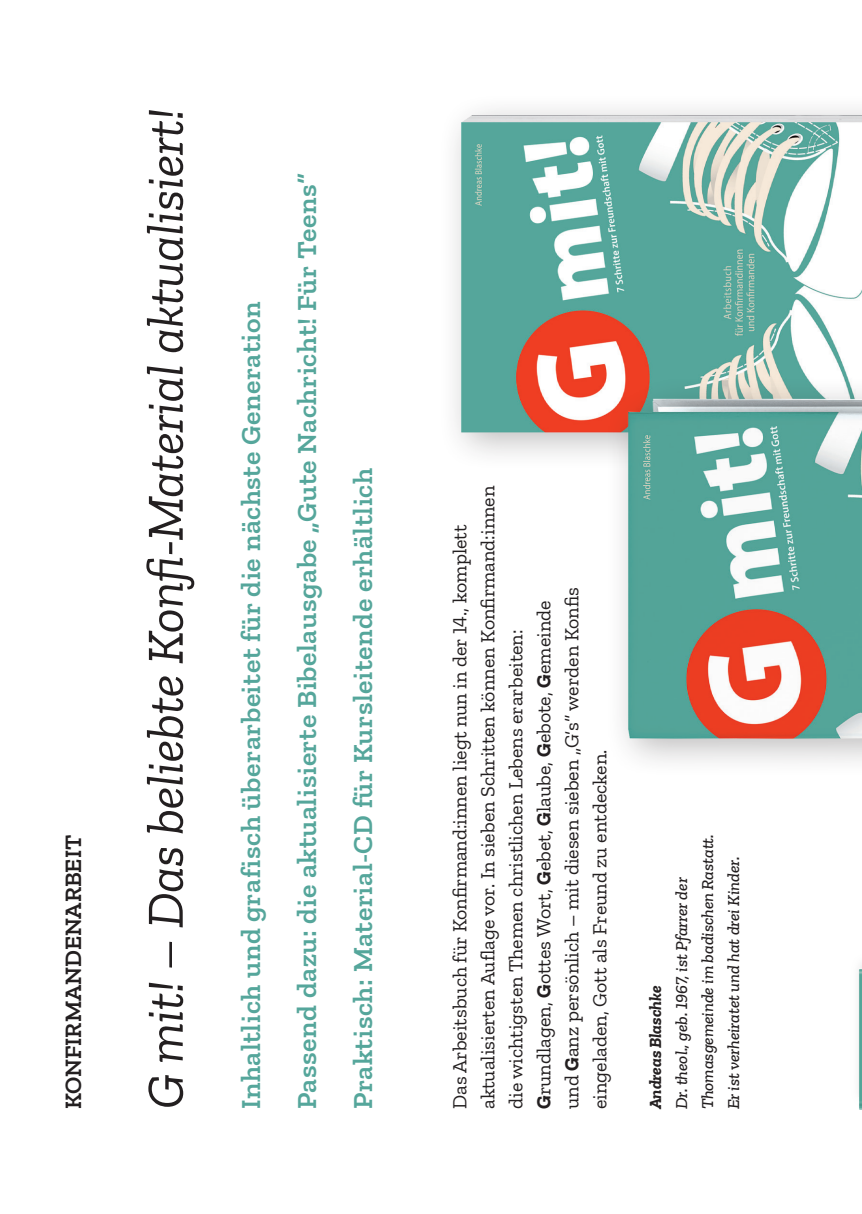
<style>
.page{position:relative;width:862px;height:1214px;background:#fff}
.page>*{position:absolute;margin:0;border:0;box-sizing:border-box;transform-origin:0 0}
.t1{font:italic 52px "Zilla Slab";letter-spacing:-.01em;color:#231f20}
.t2{font:600 28px/56px "Zilla Slab";letter-spacing:.02em;color:#55a69b}
.t3{font:600 24px "Zilla Slab";color:#231f20}
.t4{font:20px/28px "Zilla Slab";color:#231f20}
.t5{font:italic 500 17px/26px "Zilla Slab";letter-spacing:-.005em;color:#231f20}
.t6{font:italic 700 17px "Zilla Slab";letter-spacing:-.005em;color:#231f20}
.s1{font-weight:700}
</style>
<div class="page">
<img style="left:858px;top:965px;width:4px;height:145px">
<img style="left:454px;top:109px;width:408px;height:346px">
<img style="left:599px;top:375px;width:263px;height:385px">
<p class="t3" style="left:60px;top:1109px;width:276px;rotate:-90deg">KONFIRMANDENARBEIT</p>
<h1 class="t1" style="left:137px;top:1108px;width:1002px;rotate:-90deg">G mit! – Das beliebte Konfi-Material aktualisiert!</h1>
<h2 class="t2" style="left:223px;top:1109px;width:937px;rotate:-90deg">Inhaltlich und grafisch überarbeitet für die nächste Generation<br>Passend dazu: die aktualisierte Bibelausgabe „Gute Nachricht! Für Teens“<br>Praktisch: Material-CD für Kursleitende erhältlich</h2>
<p class="t4" style="left:446px;top:1108px;width:624px;rotate:-90deg">Das Arbeitsbuch für Konfirmand:innen liegt nun in der 14., komplett aktualisierten Auflage vor. In sieben Schritten können Konfirmand:innen die wichtigsten Themen christlichen Lebens erarbeiten:<br><span class="s1">G</span>rundlagen, <span class="s1">G</span>ottes Wort, <span class="s1">G</span>ebet, <span class="s1">G</span>laube, <span class="s1">G</span>ebote, <span class="s1">G</span>emeinde<br>und <span class="s1">G</span>anz persönlich – mit diesen sieben „G‘s“ werden Konfis</p>
<p class="t4" style="left:586px;top:1108px;width:361px;rotate:-90deg">eingeladen, Gott als Freund zu entdecken.</p>
<p class="t6" style="left:646px;top:1109px;width:125px;rotate:-90deg">Andreas Blaschke</p>
<p class="t5" style="left:668px;top:1109px;width:277px;rotate:-90deg">Dr. theol., geb. 1967, ist Pfarrer der<br>Thomasgemeinde im badischen Rastatt.<br>Er ist verheiratet und hat drei Kinder.</p>
</div>
